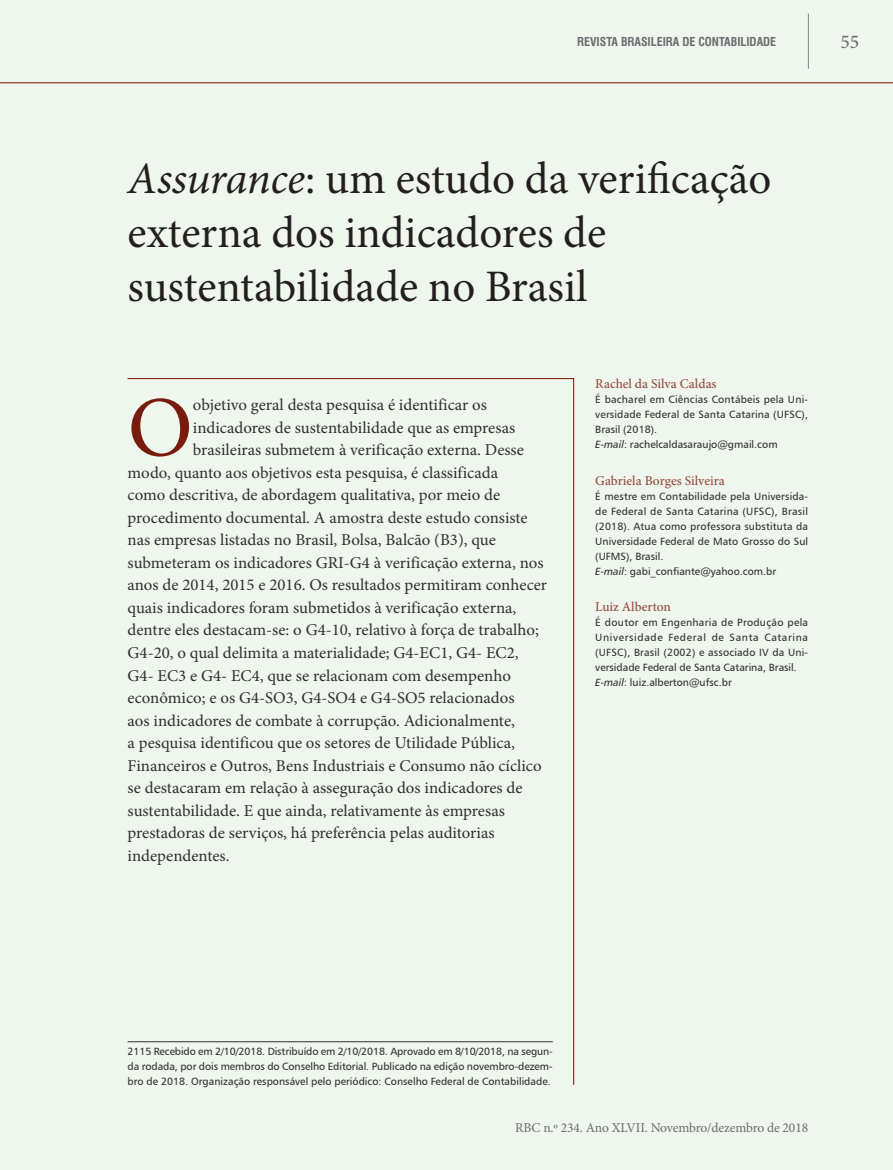
<style>
.page{position:relative;width:893px;height:1170px;background:#fff}
.page>*{position:absolute;margin:0;border:0;box-sizing:border-box;transform-origin:0 0}
.ABRE_resumo{font:85.8px "Minion Pro";color:#781c0d}
.ABRE_titulo{font:45px/54px "Minion Pro";color:#231f20}
.t1{font:500 19.5px "Minion Pro";color:#6c6d70}
.ABRE_resumo-2{font:16.5px "Minion Pro";color:#312f30}
.ABRE_autor_nome{font:500 13.5px "Minion Pro";color:#944c40}
.t2{font:13.5px "Minion Pro";letter-spacing:-.01em;color:#6c6d70}
.t3{font:700 condensed 12px "Swiss 721 BT";color:#6c6d70}
.ABRE_autor_texto{font:10.5px/15px "Humanist 777 BT Roman B";color:#312f30;text-align:justify}
.s1{font-style:italic}
.s2{font-family:"Humanist 777 BT Italic B"}
</style>
<div class="page">
<div style="left:0;top:0;width:893px;height:1169px;background:#eef6ed"></div>
<svg style="left:127px;top:378px;width:447px;height:707px"></svg>
<hr style="left:808px;top:14px;width:1px;height:55px;background:#808285">
<hr style="left:0;top:82px;width:893px;height:1px;background:#711000">
<hr style="left:128px;top:1041px;width:425px;height:1px;background:#312f30">
<p class="t3" style="left:577px;top:34px;width:201px">REVISTA BRASILEIRA DE CONTABILIDADE</p>
<p class="t1" style="left:840px;top:29px;width:20px">55</p>
<p class="ABRE_titulo" style="left:128px;top:152px;width:645px"><span class="s1">Assurance</span>: um estudo da verificação externa dos indicadores de sustentabilidade no Brasil</p>
<p class="ABRE_resumo" style="left:128px;top:370px;width:67px">O</p>
<p class="ABRE_resumo-2" style="left:193px;top:394px;width:296px">objetivo geral desta pesquisa é identificar os</p>
<p class="ABRE_resumo-2" style="left:193px;top:416px;width:324px">indicadores de sustentabilidade que as empresas</p>
<p class="ABRE_resumo-2" style="left:193px;top:439px;width:333px">brasileiras submetem à verificação externa. Desse</p>
<p class="ABRE_resumo-2" style="left:128px;top:461px;width:372px">modo, quanto aos objetivos esta pesquisa, é classificada</p>
<p class="ABRE_resumo-2" style="left:128px;top:484px;width:374px">como descritiva, de abordagem qualitativa, por meio de</p>
<p class="ABRE_resumo-2" style="left:128px;top:506px;width:402px">procedimento documental. A amostra deste estudo consiste</p>
<p class="ABRE_resumo-2" style="left:128px;top:529px;width:370px">nas empresas listadas no Brasil, Bolsa, Balcão (B3), que</p>
<p class="ABRE_resumo-2" style="left:128px;top:551px;width:417px">submeteram os indicadores GRI-G4 à verificação externa, nos</p>
<p class="ABRE_resumo-2" style="left:128px;top:574px;width:421px">anos de 2014, 2015 e 2016. Os resultados permitiram conhecer</p>
<p class="ABRE_resumo-2" style="left:128px;top:596px;width:390px">quais indicadores foram submetidos à verificação externa,</p>
<p class="ABRE_resumo-2" style="left:128px;top:619px;width:413px">dentre eles destacam-se: o G4-10, relativo à força de trabalho;</p>
<p class="ABRE_resumo-2" style="left:128px;top:641px;width:393px">G4-20, o qual delimita a materialidade; G4-EC1, G4- EC2,</p>
<p class="ABRE_resumo-2" style="left:128px;top:664px;width:385px">G4- EC3 e G4- EC4, que se relacionam com desempenho</p>
<p class="ABRE_resumo-2" style="left:128px;top:686px;width:388px">econômico; e os G4-SO3, G4-SO4 e G4-SO5 relacionados</p>
<p class="ABRE_resumo-2" style="left:128px;top:709px;width:389px">aos indicadores de combate à corrupção. Adicionalmente,</p>
<p class="ABRE_resumo-2" style="left:128px;top:731px;width:389px">a pesquisa identificou que os setores de Utilidade Pública,</p>
<p class="ABRE_resumo-2" style="left:128px;top:754px;width:415px">Financeiros e Outros, Bens Industriais e Consumo não cíclico</p>
<p class="ABRE_resumo-2" style="left:128px;top:776px;width:397px">se destacaram em relação à asseguração dos indicadores de</p>
<p class="ABRE_resumo-2" style="left:128px;top:799px;width:379px">sustentabilidade. E que ainda, relativamente às empresas</p>
<p class="ABRE_resumo-2" style="left:128px;top:821px;width:369px">prestadoras de serviços, há preferência pelas auditorias</p>
<p class="ABRE_resumo-2" style="left:128px;top:844px;width:104px">independentes.</p>
<p class="ABRE_autor_nome" style="left:595px;top:374px;width:123px">Rachel da Silva Caldas</p>
<p class="ABRE_autor_texto" style="left:595px;top:391px;width:214px">É bacharel em Ciências Contábeis pela Uni&shy;versidade Federal de Santa Catarina (UFSC), Brasil (2018).</p>
<p class="ABRE_autor_texto" style="left:595px;top:436px;width:184px"><span class="s2">E-mail</span>: rachelcaldasaraujo@gmail.com</p>
<p class="ABRE_autor_nome" style="left:595px;top:471px;width:131px">Gabriela Borges Silveira</p>
<p class="ABRE_autor_texto" style="left:595px;top:488px;width:214px">É mestre em Contabilidade pela Universida&shy;de Federal de Santa Catarina (UFSC), Brasil (2018). Atua como professora substituta da Universidade Federal de Mato Grosso do Sul (UFMS), Brasil.</p>
<p class="ABRE_autor_texto" style="left:595px;top:563px;width:182px"><span class="s2">E-mail</span>: gabi_confiante@yahoo.com.br</p>
<p class="ABRE_autor_nome" style="left:595px;top:597px;width:77px">Luiz Alberton</p>
<p class="ABRE_autor_texto" style="left:595px;top:614px;width:214px">É doutor em Engenharia de Produção pela Universidade Federal de Santa Catarina (UFSC), Brasil (2002) e associado IV da Uni&shy;versidade Federal de Santa Catarina, Brasil.</p>
<p class="ABRE_autor_texto" style="left:595px;top:674px;width:138px"><span class="s2">E-mail</span>: luiz.alberton@ufsc.br</p>
<p class="ABRE_autor_texto" style="left:128px;top:1043px;width:427px">2115 Recebido em 2/10/2018. Distribuído em 2/10/2018. Aprovado em 8/10/2018, na segun&shy;da rodada, por dois membros do Conselho Editorial. Publicado na edição novembro-dezem&shy;bro de 2018. Organização responsável pelo periódico: Conselho Federal de Contabilidade.</p>
<p class="t2" style="left:515px;top:1118px;width:294px">RBC n.º 234. Ano XLVII. Novembro/dezembro de 2018</p>
</div>
